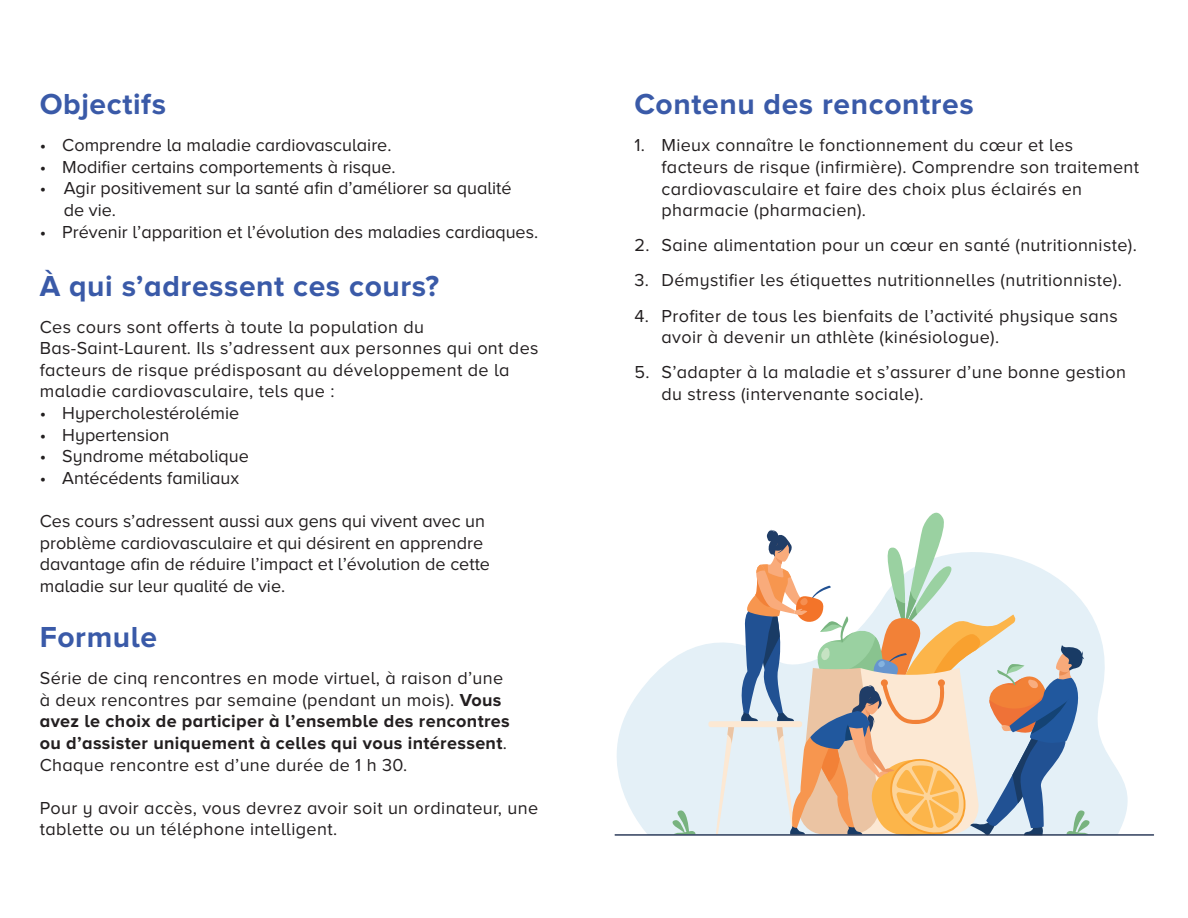
<style>
.page{position:relative;width:1188px;height:918px;background:#fff}
.page>*{position:absolute;margin:0;border:0;box-sizing:border-box;transform-origin:0 0}
.t1{font:700 30px "Proxima Nova A";letter-spacing:.02em;color:#3a5aa8}
.t2{font:18px/21.6px "Proxima Nova A";letter-spacing:.02em;color:#231f20}
.t3{font:18px/21.6px "Proxima Nova A";color:#231f20}
.s1{font-weight:700}
</style>
<div class="page">
<svg style="left:614px;top:617px;width:514px;height:218px;fill:#e4f0f7"></svg>
<div style="left:708px;top:721px;width:94px;height:6px;background:#fce8d3;border-radius:2px"></div>
<svg style="left:670px;top:810px;width:26px;height:24px"></svg>
<svg style="left:716px;top:512px;width:376px;height:322px"></svg>
<hr style="left:615px;top:834px;width:539px;height:2px;background:#243453">
<h1 class="t1" style="left:40px;top:87px;width:128px">Objectifs</h1>
<h1 class="t1" style="left:634px;top:87px;width:341px">Contenu des rencontres</h1>
<p class="t3" style="left:40px;top:134px;width:353px">• Comprendre la maladie cardiovasculaire.</p>
<p class="t3" style="left:40px;top:156px;width:357px">• Modifier certains comportements à risque.</p>
<p class="t3" style="left:64px;top:177px;width:449px;text-indent:-24px">• Agir positivement sur la santé afin d’améliorer sa qualité de vie.</p>
<p class="t3" style="left:40px;top:221px;width:500px">• Prévenir l’apparition et l’évolution des maladies cardiaques.</p>
<h1 class="t1" style="left:40px;top:268px;width:401px">À qui s’adressent ces cours?</h1>
<p class="t2" style="left:40px;top:315px;width:500px">Ces cours sont offerts à toute la population du Bas-Saint-Laurent. Ils s’adressent aux personnes qui ont des facteurs de risque prédisposant au développement de la maladie cardiovasculaire, tels que :</p>
<p class="t3" style="left:40px;top:402px;width:201px">• Hypercholestérolémie</p>
<p class="t3" style="left:40px;top:423px;width:131px">• Hypertension</p>
<p class="t3" style="left:40px;top:445px;width:211px">• Syndrome métabolique</p>
<p class="t3" style="left:40px;top:467px;width:201px">• Antécédents familiaux</p>
<p class="t3" style="left:40px;top:510px;width:452px">Ces cours s’adressent aussi aux gens qui vivent avec un problème cardiovasculaire et qui désirent en apprendre davantage afin de réduire l’impact et l’évolution de cette maladie sur leur qualité de vie.</p>
<h1 class="t1" style="left:40px;top:620px;width:119px">Formule</h1>
<p class="t2" style="left:40px;top:667px;width:472px">Série de cinq rencontres en mode virtuel, à raison d’une à deux rencontres par semaine (pendant un mois). <span class="s1">Vous avez le choix de participer à l’ensemble des rencontres ou d’assister uniquement à celles qui vous intéressent</span>.<br>Chaque rencontre est d’une durée de 1 h 30.</p>
<p class="t2" style="left:40px;top:797px;width:500px">Pour y avoir accès, vous devrez avoir soit un ordinateur, une tablette ou un téléphone intelligent.</p>
<p class="t2" style="left:661px;top:134px;width:479px;text-indent:-27px">1. Mieux connaître le fonctionnement du cœur et les facteurs de risque (infirmière). Comprendre son traitement cardiovasculaire et faire des choix plus éclairés en pharmacie (pharmacien).</p>
<p class="t2" style="left:634px;top:234px;width:504px">2. Saine alimentation pour un cœur en santé (nutritionniste).</p>
<p class="t2" style="left:634px;top:269px;width:489px">3. Démystifier les étiquettes nutritionnelles (nutritionniste).</p>
<p class="t2" style="left:661px;top:305px;width:458px;text-indent:-27px">4. Profiter de tous les bienfaits de l’activité physique sans avoir à devenir un athlète (kinésiologue).</p>
<p class="t2" style="left:661px;top:361px;width:466px;text-indent:-27px">5. S’adapter à la maladie et s’assurer d’une bonne gestion du stress (intervenante sociale).</p>
</div>
